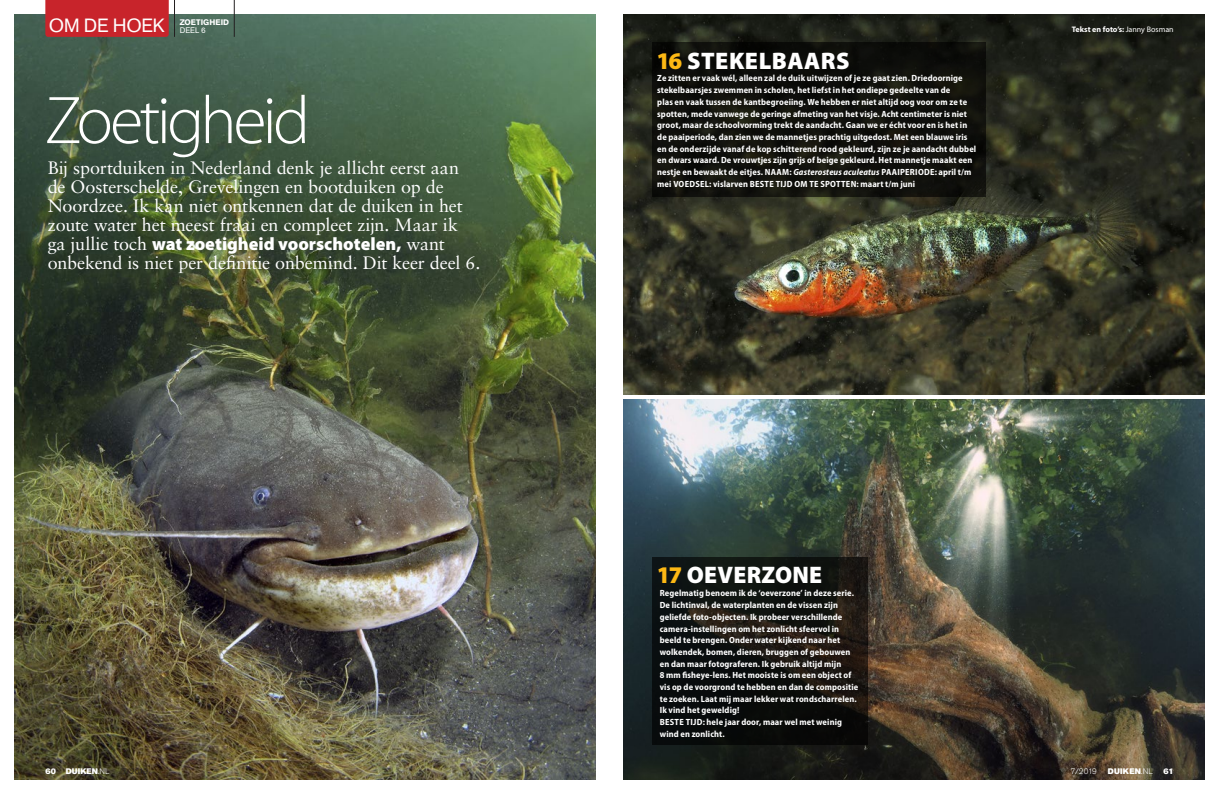
<style>
.page{position:relative;width:1219px;height:794px;background:#fff}
.page>*{position:absolute;margin:0;border:0;box-sizing:border-box;transform-origin:0 0}
.BOX_Wissen-HL_14_pt{font:300 68px "Myriad Pro";letter-spacing:-.055em;color:#fff}
.t1{font:900 24px "Myriad Pro";letter-spacing:.015em;color:#fff}
.t2{font:19px "Akzidenz Grotesk BE";letter-spacing:-.02em;color:#fff}
.vorsp_18pt{font:18px/19px "Sabon LT Std";letter-spacing:-.005em;color:#fff}
.vorsp_18pt-2{font:900 18px "Myriad Pro";color:#fff}
.lt_Einzug_ini_3{font:700 semi-condensed 9px/11.7px "Myriad Pro";letter-spacing:.01em;color:#fff}
.AUTEUR{font:700 8px "Myriad Pro";color:#fff}
.t3{font:8px "Akzidenz Grotesk BE Super";letter-spacing:.02em;color:#fff}
.Rote_Zeile{font:700 8px "Akzidenz Grotesk BE";letter-spacing:.005em;color:#fff}
.t4{font:300 8px "Akzidenz Grotesk BE";color:#231f20}
.t5{font:300 8px "Akzidenz Grotesk BE";color:#fff}
.Schwarze_Zeile{font:8px "Akzidenz Grotesk BE";color:#fff}
.s1{font-weight:400}
.s2{font-family:"Sabon LT Std";font-weight:400}
.s3{color:#fcb814}
.s4{font-style:italic}
.s5{font-family:"Akzidenz Grotesk BE";font-weight:300}
</style>
<div class="page">
<img style="left:624px;top:14px;width:581px;height:380px">
<img style="left:14px;top:14px;width:581px;height:766px">
<div style="left:45px;top:0;width:124px;height:37px;background:#c8242b"></div>
<hr style="left:174px;top:0;width:1px;height:37px;background:#231f20">
<hr style="left:234px;top:0;width:1px;height:37px;background:#231f20">
<img style="left:624px;top:400px;width:581px;height:380px">
<div style="left:652px;top:43px;width:333px;height:154px;background:#0f100c"></div>
<svg style="left:652px;top:557px;width:216px;height:187px;background:#11110f"></svg>
<p class="t2" style="left:49px;top:15px;width:117px">OM DE HOEK</p>
<p class="Rote_Zeile" style="left:180px;top:17px;width:51px">ZOETIGHEID</p>
<p class="Schwarze_Zeile" style="left:180px;top:25px;width:28px">DEEL 6</p>
<p class="AUTEUR" style="left:1072px;top:24px;width:103px">Tekst en foto’s: <span class="s1">Janny Bosman</span></p>
<p class="BOX_Wissen-HL_14_pt" style="left:45px;top:79px;width:267px">Zoetigheid</p>
<p class="vorsp_18pt" style="left:48px;top:158px;width:413px">Bij sportduiken in Nederland denk je allicht eerst aan</p>
<p class="vorsp_18pt" style="left:48px;top:177px;width:417px">de Oosterschelde, Grevelingen en bootduiken op de<br>Noordzee. Ik kan niet ontkennen dat de duiken in het zoute water het meest fraai en compleet zijn. Maar ik</p>
<p class="vorsp_18pt-2" style="left:48px;top:231px;width:399px"><span class="s2">ga jullie toch</span> wat zoetigheid voorschotelen, <span class="s2">want</span></p>
<p class="vorsp_18pt" style="left:48px;top:253px;width:434px">onbekend is niet per definitie onbemind. Dit keer deel 6.</p>
<p class="t1" style="left:657px;top:45px;width:194px"><span class="s3">16</span> STEKELBAARS</p>
<p class="lt_Einzug_ini_3" style="left:657px;top:72px;width:320px">Ze zitten er vaak wél, alleen zal de duik uitwijzen of je ze gaat zien. Driedoornige stekelbaarsjes zwemmen in scholen, het liefst in het ondiepe gedeelte van de<br>plas en vaak tussen de kantbegroeiing. We hebben er niet altijd oog voor om ze te spotten, mede vanwege de geringe afmeting van het visje. Acht centimeter is niet groot, maar de schoolvorming trekt de aandacht. Gaan we er écht voor en is het in de paaiperiode, dan zien we de mannetjes prachtig uitgedost. Met een blauwe iris en de onderzijde vanaf de kop schitterend rood gekleurd, zijn ze je aandacht dubbel en dwars waard. De vrouwtjes zijn grijs of beige gekleurd. Het mannetje maakt een nestje en bewaakt de eitjes. NAAM: <span class="s4">Gasterosteus aculeatus</span> PAAIPERIODE: april t/m mei VOEDSEL: vislarven BESTE TIJD OM TE SPOTTEN: maart t/m juni</p>
<p class="t1" style="left:657px;top:559px;width:167px"><span class="s3">17</span> OEVERZONE</p>
<p class="lt_Einzug_ini_3" style="left:660px;top:587px;width:196px">Regelmatig benoem ik de ‘oeverzone’ in deze serie.<br>De lichtinval, de waterplanten en de vissen zijn geliefde foto-objecten. Ik probeer verschillende camera-instellingen om het zonlicht sfeervol in beeld te brengen. Onder water kijkend naar het wolkendek, bomen, dieren, bruggen of gebouwen en dan maar fotograferen. Ik gebruik altijd mijn</p>
<p class="lt_Einzug_ini_3" style="left:660px;top:669px;width:200px">8 mm fisheye-lens. Het mooiste is om een object of vis op de voorgrond te hebben en dan de compositie te zoeken. Laat mij maar lekker wat rondscharrelen.</p>
<p class="lt_Einzug_ini_3" style="left:660px;top:704px;width:81px">Ik vind het geweldig!</p>
<p class="lt_Einzug_ini_3" style="left:660px;top:716px;width:184px">BESTE TIJD: hele jaar door, maar wel met weinig wind en zonlicht.</p>
<p class="t3" style="left:45px;top:766px;width:12px">60</p>
<p class="t3" style="left:66px;top:766px;width:45px">DUIKEN<span class="s5">.NL</span></p>
<p class="t4" style="left:122px;top:766px;width:28px">7/2019</p>
<p class="t5" style="left:1071px;top:766px;width:28px">7/2019</p>
<p class="t3" style="left:1108px;top:766px;width:47px">DUIKEN<span class="s5">.NL</span></p>
<p class="t3" style="left:1163px;top:766px;width:12px">61</p>
</div>
